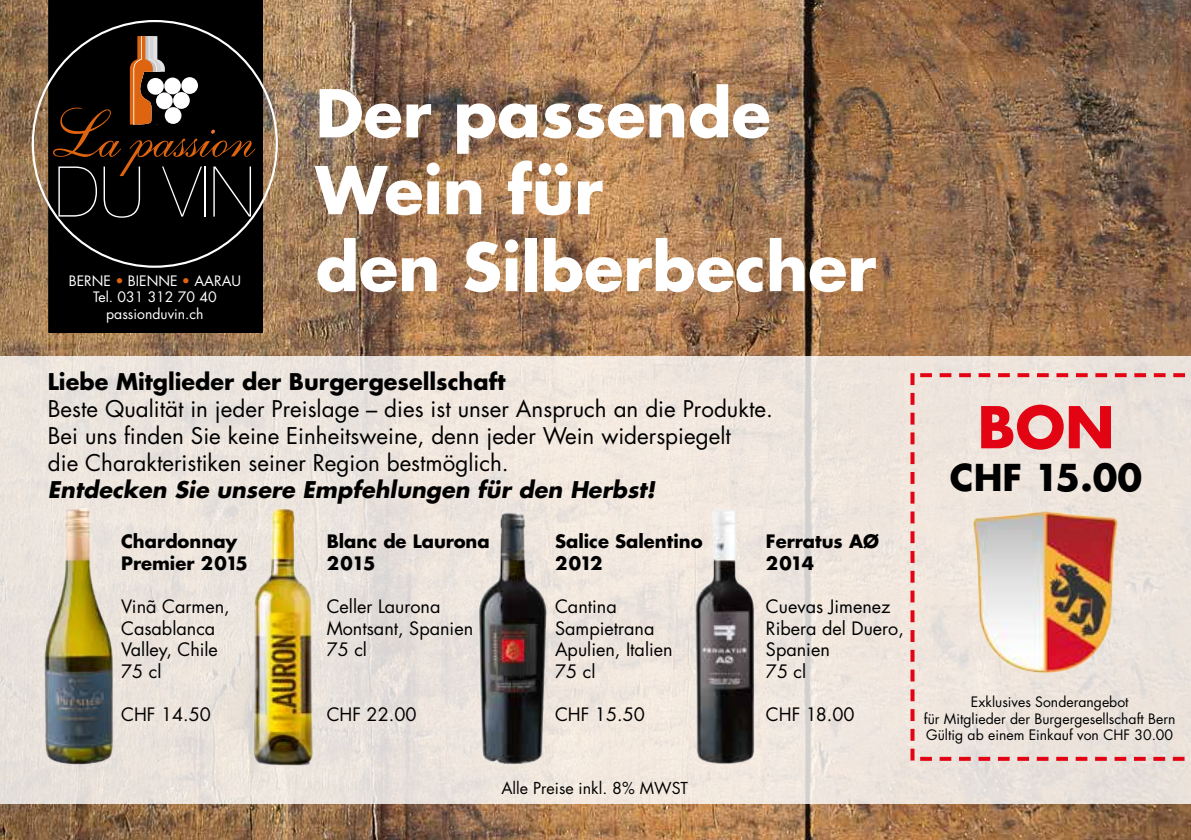
<style>
.page{position:relative;width:1191px;height:840px;background:#fff}
.page>*{position:absolute;margin:0;border:0;box-sizing:border-box;transform-origin:0 0}
.t1{font:700 64px/76.8px "Futura CE";color:#fff}
.t2{font:700 56px "Futura CE";color:#e30413}
.t3{font:700 36px "Futura CE";color:#000}
.t4{font:22.4px/26.8px "Futura";color:#000}
.t5{font:italic 700 22.4px "Futura CE";color:#000}
.t6{font:700 22.4px "Futura CE";color:#000}
.t7{font:18px/21.6px "Futura";color:#000}
.t8{font:700 18px/21.6px "Futura CE";color:#000}
.t9{font:16px "Futura";color:#000}
.t10{font:14px/16.8px "Futura";color:#000;text-align:center}
.t11{font:14px/16.8px "Futura";color:#fff;text-align:center}
.s1{color:#de6410}
</style>
<div class="page">
<img style="left:0;top:0;width:1191px;height:839px">
<div style="left:48px;top:0;width:215px;height:332px;background:#000"></div>
<svg style="left:53px;top:36px;width:202px;height:181px;background:#231a15"></svg>
<div style="left:0;top:356px;width:1191px;height:447px;background:#ede5dd"></div>
<img style="left:964px;top:507px;width:163px;height:170px">
<svg style="left:910px;top:373px;width:4px;height:387px"></svg>
<svg style="left:920px;top:373px;width:266px;height:4px"></svg>
<svg style="left:920px;top:756px;width:265px;height:4px"></svg>
<img style="left:190px;top:496px;width:188px;height:281px">
<img style="left:458px;top:501px;width:119px;height:275px">
<img style="left:11px;top:491px;width:128px;height:296px">
<img style="left:668px;top:500px;width:106px;height:277px">
<p class="t11" style="left:69px;top:272px;width:174px">BERNE <span class="s1">•</span> BIENNE <span class="s1">•</span> AARAU<br>Tel. 031 312 70 40</p>
<p class="t11" style="left:106px;top:305px;width:99px">passionduvin.ch</p>
<h1 class="t1" style="left:315px;top:72px;width:457px">Der passende<br>Wein für</h1>
<h1 class="t1" style="left:315px;top:225px;width:562px">den Silberbecher</h1>
<p class="t6" style="left:48px;top:364px;width:459px">Liebe Mitglieder der Burgergesellschaft</p>
<p class="t4" style="left:48px;top:395px;width:726px">Beste Qualität in jeder Preislage – dies ist unser Anspruch an die Produkte.<br>Bei uns finden Sie keine Einheitsweine, denn jeder Wein widerspiegelt<br>die Charakteristiken seiner Region bestmöglich.</p>
<p class="t5" style="left:48px;top:472px;width:609px">Entdecken Sie unsere Empfehlungen für den Herbst!</p>
<p class="t8" style="left:121px;top:529px;width:128px">Chardonnay<br>Premier 2015</p>
<p class="t7" style="left:121px;top:595px;width:110px">Vinã Carmen,<br>Casablanca<br>Valley, Chile<br>75 cl</p>
<p class="t7" style="left:121px;top:703px;width:91px">CHF 14.50</p>
<p class="t8" style="left:327px;top:529px;width:165px">Blanc de Laurona<br>2015</p>
<p class="t7" style="left:327px;top:595px;width:148px">Celler Laurona<br>Montsant, Spanien<br>75 cl</p>
<p class="t7" style="left:327px;top:703px;width:91px">CHF 22.00</p>
<p class="t8" style="left:555px;top:529px;width:149px">Salice Salentino<br>2012</p>
<p class="t7" style="left:555px;top:595px;width:119px">Cantina<br>Sampietrana<br>Apulien, Italien<br>75 cl</p>
<p class="t7" style="left:555px;top:703px;width:91px">CHF 15.50</p>
<p class="t9" style="left:501px;top:777px;width:188px">Alle Preise inkl. 8% MWST</p>
<p class="t8" style="left:766px;top:529px;width:115px">Ferratus AØ<br>2014</p>
<p class="t7" style="left:766px;top:595px;width:139px">Cuevas Jimenez<br>Ribera del Duero,<br>Spanien<br>75 cl</p>
<p class="t7" style="left:766px;top:703px;width:90px">CHF 18.00</p>
<h2 class="t2" style="left:977px;top:385px;width:138px">BON</h2>
<h3 class="t3" style="left:950px;top:450px;width:194px">CHF 15.00</h3>
<p class="t10" style="left:924px;top:693px;width:253px">Exklusives Sonderangebot<br>für Mitglieder der Burgergesellschaft Bern<br>Gültig ab einem Einkauf von CHF 30.00</p>
</div>
